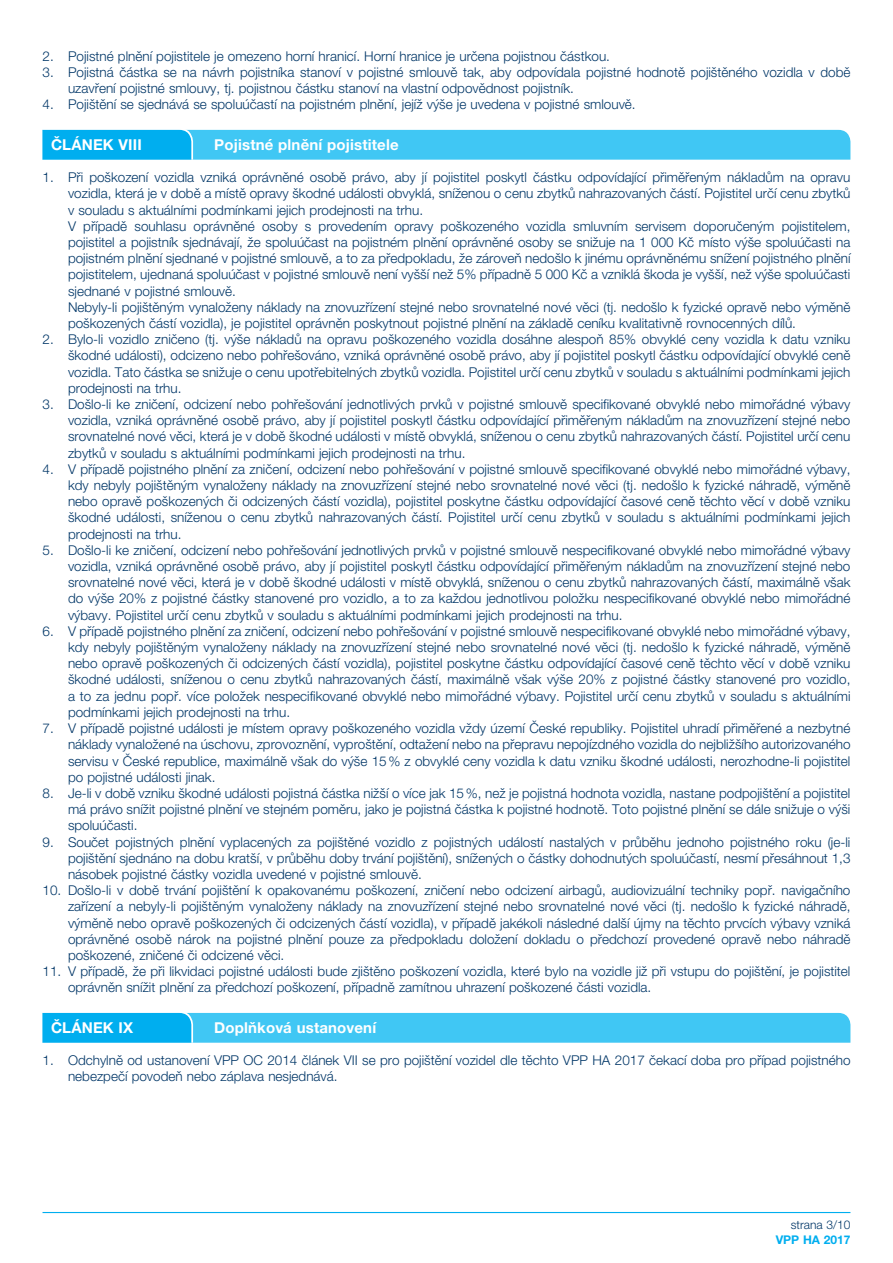
<style>
.page{position:relative;width:893px;height:1263px;background:#fff}
.page>*{position:absolute;margin:0;border:0;box-sizing:border-box;transform-origin:0 0}
.t1{font:700 15px "Helvetica Neue LT Pro";letter-spacing:.01em;color:#fff}
.t2{font:300 13.5px/16.2px "Helvetica Neue LT Pro";color:#003667;text-align:justify}
.t3{font:300 12px "Helvetica Neue LT Pro";color:#003667}
.t4{font:700 12px "Helvetica Neue LT Pro";color:#00aeef}
</style>
<div class="page">
<hr style="left:43px;top:1212px;width:807px;height:1px;background:#00aeef">
<svg style="left:43px;top:129px;width:807px;height:31px;background:#3cc4f3"></svg>
<svg style="left:43px;top:1012px;width:807px;height:31px;background:#3cc4f3"></svg>
<p class="t2" style="left:43px;top:47px;width:566px">2. Pojistné plnění pojistitele je omezeno horní hranicí. Horní hranice je určena pojistnou částkou.</p>
<p class="t2" style="left:68px;top:64px;width:784px;text-indent:-26px">3. Pojistná částka se na návrh pojistníka stanoví v pojistné smlouvě tak, aby odpovídala pojistné hodnotě pojištěného vozidla v době uzavření pojistné smlouvy, tj. pojistnou částku stanoví na vlastní odpovědnost pojistník.</p>
<p class="t2" style="left:43px;top:96px;width:592px">4. Pojištění se sjednává se spoluúčastí na pojistném plnění, jejíž výše je uvedena v pojistné smlouvě.</p>
<p class="t1" style="left:51px;top:135px;width:92px">ČLÁNEK VIII</p>
<p class="t1" style="left:214px;top:135px;width:186px">Pojistné plnění pojistitele</p>
<p class="t2" style="left:68px;top:169px;width:784px;text-align:left;text-indent:-26px">1. Při poškození vozidla vzniká oprávněné osobě právo, aby jí pojistitel poskytl částku odpovídající přiměřeným nákladům na opravu vozidla, která je v době a místě opravy škodné události obvyklá, sníženou o cenu zbytků nahrazovaných částí. Pojistitel určí cenu zbytků v souladu s aktuálními podmínkami jejich prodejnosti na trhu.<br>V případě souhlasu oprávněné osoby s provedením opravy poškozeného vozidla smluvním servisem doporučeným pojistitelem, pojistitel a pojistník sjednávají, že spoluúčast na pojistném plnění oprávněné osoby se snižuje na 1 000 Kč místo výše spoluúčasti na pojistném plnění sjednané v pojistné smlouvě, a to za předpokladu, že zároveň nedošlo k jinému oprávněnému snížení pojistného plnění pojistitelem, ujednaná spoluúčast v pojistné smlouvě není vyšší než 5% případně 5 000 Kč a vzniklá škoda je vyšší, než výše spoluúčasti sjednané v pojistné smlouvě.<br>Nebyly-li pojištěným vynaloženy náklady na znovuzřízení stejné nebo srovnatelné nové věci (tj. nedošlo k fyzické opravě nebo výměně poškozených částí vozidla), je pojistitel oprávněn poskytnout pojistné plnění na základě ceníku kvalitativně rovnocenných dílů.</p>
<p class="t2" style="left:68px;top:331px;width:784px;text-indent:-26px">2. Bylo-li vozidlo zničeno (tj. výše nákladů na opravu poškozeného vozidla dosáhne alespoň 85% obvyklé ceny vozidla k datu vzniku škodné události), odcizeno nebo pohřešováno, vzniká oprávněné osobě právo, aby jí pojistitel poskytl částku odpovídající obvyklé ceně vozidla. Tato částka se snižuje o cenu upotřebitelných zbytků vozidla. Pojistitel určí cenu zbytků v souladu s aktuálními podmínkami jejich prodejnosti na trhu.</p>
<p class="t2" style="left:68px;top:396px;width:784px;text-indent:-26px">3. Došlo-li ke zničení, odcizení nebo pohřešování jednotlivých prvků v pojistné smlouvě specifikované obvyklé nebo mimořádné výbavy vozidla, vzniká oprávněné osobě právo, aby jí pojistitel poskytl částku odpovídající přiměřeným nákladům na znovuzřízení stejné nebo srovnatelné nové věci, která je v době škodné události v místě obvyklá, sníženou o cenu zbytků nahrazovaných částí. Pojistitel určí cenu zbytků v souladu s aktuálními podmínkami jejich prodejnosti na trhu.</p>
<p class="t2" style="left:68px;top:461px;width:784px;text-indent:-26px">4. V případě pojistného plnění za zničení, odcizení nebo pohřešování v pojistné smlouvě specifikované obvyklé nebo mimořádné výbavy, kdy nebyly pojištěným vynaloženy náklady na znovuzřízení stejné nebo srovnatelné nové věci (tj. nedošlo k fyzické náhradě, výměně nebo opravě poškozených či odcizených částí vozidla), pojistitel poskytne částku odpovídající časové ceně těchto věcí v době vzniku škodné události, sníženou o cenu zbytků nahrazovaných částí. Pojistitel určí cenu zbytků v souladu s aktuálními podmínkami jejich prodejnosti na trhu.</p>
<p class="t2" style="left:68px;top:542px;width:784px;text-indent:-26px">5. Došlo-li ke zničení, odcizení nebo pohřešování jednotlivých prvků v pojistné smlouvě nespecifikované obvyklé nebo mimořádné výbavy vozidla, vzniká oprávněné osobě právo, aby jí pojistitel poskytl částku odpovídající přiměřeným nákladům na znovuzřízení stejné nebo srovnatelné nové věci, která je v době škodné události v místě obvyklá, sníženou o cenu zbytků nahrazovaných částí, maximálně však do výše 20% z pojistné částky stanovené pro vozidlo, a to za každou jednotlivou položku nespecifikované obvyklé nebo mimořádné výbavy. Pojistitel určí cenu zbytků v souladu s aktuálními podmínkami jejich prodejnosti na trhu.</p>
<p class="t2" style="left:68px;top:623px;width:784px;text-indent:-26px">6. V případě pojistného plnění za zničení, odcizení nebo pohřešování v pojistné smlouvě nespecifikované obvyklé nebo mimořádné výbavy, kdy nebyly pojištěným vynaloženy náklady na znovuzřízení stejné nebo srovnatelné nové věci (tj. nedošlo k fyzické náhradě, výměně nebo opravě poškozených či odcizených částí vozidla), pojistitel poskytne částku odpovídající časové ceně těchto věcí v době vzniku škodné události, sníženou o cenu zbytků nahrazovaných částí, maximálně však výše 20% z pojistné částky stanovené pro vozidlo, a to za jednu popř. více položek nespecifikované obvyklé nebo mimořádné výbavy. Pojistitel určí cenu zbytků v souladu s aktuálními podmínkami jejich prodejnosti na trhu.</p>
<p class="t2" style="left:68px;top:720px;width:784px;text-indent:-26px">7. V případě pojistné události je místem opravy poškozeného vozidla vždy území České republiky. Pojistitel uhradí přiměřené a nezbytné náklady vynaložené na úschovu, zprovoznění, vyproštění, odtažení nebo na přepravu nepojízdného vozidla do nejbližšího autorizovaného servisu v České republice, maximálně však do výše 15% z obvyklé ceny vozidla k datu vzniku škodné události, nerozhodne-li pojistitel po pojistné události jinak.</p>
<p class="t2" style="left:68px;top:785px;width:784px;text-indent:-26px">8. Je-li v době vzniku škodné události pojistná částka nižší o více jak 15%, než je pojistná hodnota vozidla, nastane podpojištění a pojistitel má právo snížit pojistné plnění ve stejném poměru, jako je pojistná částka k pojistné hodnotě. Toto pojistné plnění se dále snižuje o výši spoluúčasti.</p>
<p class="t2" style="left:68px;top:833px;width:784px;text-indent:-26px">9. Součet pojistných plnění vyplacených za pojištěné vozidlo z pojistných událostí nastalých v průběhu jednoho pojistného roku (je-li pojištění sjednáno na dobu kratší, v průběhu doby trvání pojištění), snížených o částky dohodnutých spoluúčastí, nesmí přesáhnout 1,3 násobek pojistné částky vozidla uvedené v pojistné smlouvě.</p>
<p class="t2" style="left:68px;top:882px;width:784px;text-indent:-26px">10. Došlo-li v době trvání pojištění k opakovanému poškození, zničení nebo odcizení airbagů, audiovizuální techniky popř. navigačního zařízení a nebyly-li pojištěným vynaloženy náklady na znovuzřízení stejné nebo srovnatelné nové věci (tj. nedošlo k fyzické náhradě, výměně nebo opravě poškozených či odcizených částí vozidla), v případě jakékoli následné další újmy na těchto prvcích výbavy vzniká oprávněné osobě nárok na pojistné plnění pouze za předpokladu doložení dokladu o předchozí provedené opravě nebo náhradě poškozené, zničené či odcizené věci.</p>
<p class="t2" style="left:68px;top:963px;width:784px;text-indent:-26px">11. V případě, že při likvidaci pojistné události bude zjištěno poškození vozidla, které bylo na vozidle již při vstupu do pojištění, je pojistitel oprávněn snížit plnění za předchozí poškození, případně zamítnou uhrazení poškozené části vozidla.</p>
<p class="t1" style="left:51px;top:1018px;width:84px">ČLÁNEK IX</p>
<p class="t1" style="left:214px;top:1018px;width:163px">Doplňková ustanovení</p>
<p class="t2" style="left:68px;top:1052px;width:784px;text-indent:-26px">1. Odchylně od ustanovení VPP OC 2014 článek VII se pro pojištění vozidel dle těchto VPP HA 2017 čekací doba pro případ pojistného nebezpečí povodeň nebo záplava nesjednává.</p>
<p class="t3" style="left:791px;top:1218px;width:61px">strana 3/10</p>
<p class="t4" style="left:776px;top:1232px;width:76px">VPP HA 2017</p>
</div>
